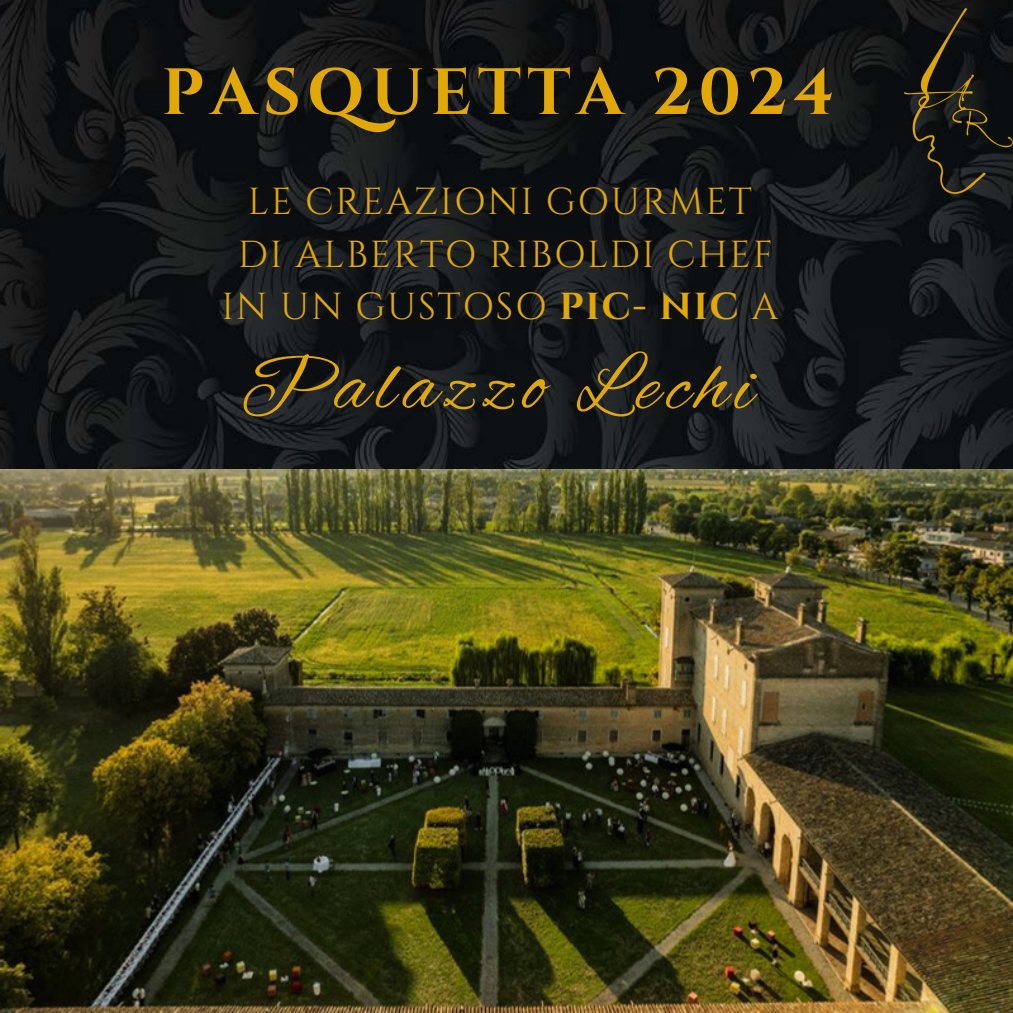
<style>
.page{position:relative;width:1013px;height:1013px;background:#fff}
.page>*{position:absolute;margin:0;border:0;box-sizing:border-box;transform-origin:0 0}
.t1{font:82.62px "Alex Brush";letter-spacing:.085em;color:#e2a808}
.t2{font:700 65.12px "Cinzel";letter-spacing:.095em;color:#e2a808}
.t3{font:37.5px/52.5px "Cinzel";letter-spacing:.045em;color:#e2a808;text-align:center}
.s1{font-weight:700}
</style>
<div class="page">
<img style="left:0;top:0;width:1012px;height:469px">
<img style="left:904px;top:9px;width:108px;height:184px">
<img style="left:0;top:469px;width:1012px;height:543px">
<h2 class="t2" style="left:161px;top:51px;width:674px">PASQUETTA 2024</h2>
<p class="t3" style="left:221px;top:177px;width:558px">LE CREAZIONI GOURMET<br>DI ALBERTO RIBOLDI CHEF<br>IN UN GUSTOSO <span class="s1">PIC- NIC</span> A</p>
<h1 class="t1" style="left:240px;top:339px;width:515px">Palazzo Lechi</h1>
</div>
